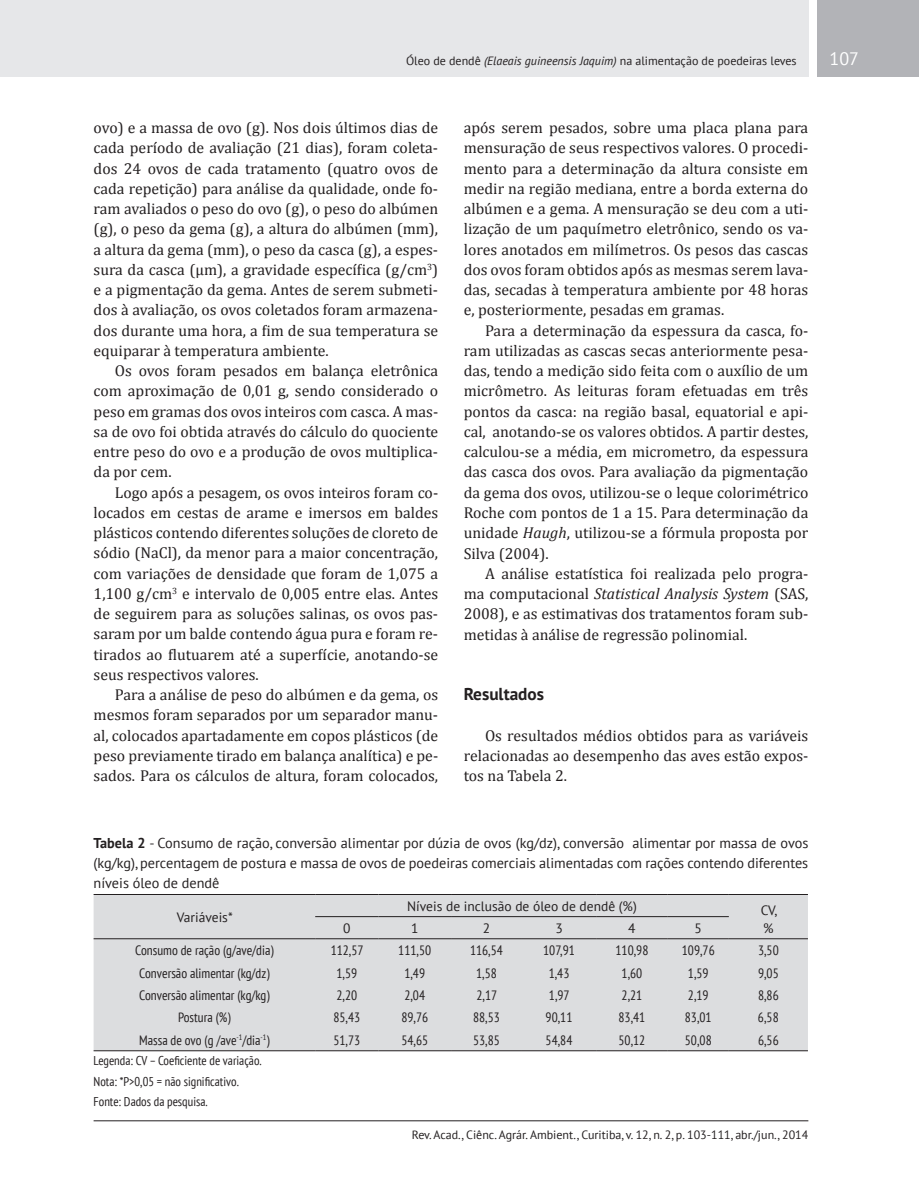
<style>
.page{position:relative;width:919px;height:1191px;background:#fff}
.page>*{position:absolute;margin:0;border:0;box-sizing:border-box;transform-origin:0 0}
.t1{font:18px "PT Sans";color:#fff}
.t2{font:700 17.25px "PT Sans";color:#231f20}
.t3{font:15.75px/20.2px "Cambria";color:#231f20;text-align:justify}
.t4{font:14.25px/20.2px "PT Sans";color:#231f20;text-align:justify}
.t5{font:condensed 13.5px "PT Sans";color:#231f20}
.t6{font:13.5px "PT Sans";color:#231f20}
.t7{font:condensed 12.75px/20.2px "PT Sans";color:#231f20}
.t8{font:12px "PT Sans";color:#231f20}
.s1{font-style:italic}
.s2{font-weight:700}
</style>
<div class="page">
<div style="left:0;top:0;width:808px;height:77px;background:#e6e7e9"></div>
<div style="left:816px;top:0;width:102px;height:77px;background:#b2b3b7"></div>
<hr style="left:94px;top:1120px;width:714px;height:1px;background:#231f20">
<div style="left:94px;top:895px;width:713px;height:155px;background:#dcdddf"></div>
<hr style="left:94px;top:938px;width:221px;height:1px;background:#231f20">
<hr style="left:315px;top:938px;width:63px;height:1px;background:#231f20">
<hr style="left:378px;top:938px;width:73px;height:1px;background:#231f20">
<hr style="left:451px;top:938px;width:71px;height:1px;background:#231f20">
<hr style="left:522px;top:938px;width:74px;height:1px;background:#231f20">
<hr style="left:596px;top:938px;width:71px;height:1px;background:#231f20">
<hr style="left:667px;top:938px;width:61px;height:1px;background:#231f20">
<hr style="left:728px;top:938px;width:79px;height:1px;background:#231f20">
<hr style="left:94px;top:1050px;width:221px;height:1px;background:#231f20">
<hr style="left:315px;top:1050px;width:63px;height:1px;background:#231f20">
<hr style="left:378px;top:1050px;width:73px;height:1px;background:#231f20">
<hr style="left:451px;top:1050px;width:71px;height:1px;background:#231f20">
<hr style="left:522px;top:1050px;width:74px;height:1px;background:#231f20">
<hr style="left:596px;top:1050px;width:71px;height:1px;background:#231f20">
<hr style="left:667px;top:1050px;width:61px;height:1px;background:#231f20">
<hr style="left:728px;top:1050px;width:79px;height:1px;background:#231f20">
<hr style="left:315px;top:916px;width:63px;height:1px;background:#231f20">
<hr style="left:378px;top:916px;width:73px;height:1px;background:#231f20">
<hr style="left:451px;top:916px;width:71px;height:1px;background:#231f20">
<hr style="left:522px;top:916px;width:74px;height:1px;background:#231f20">
<hr style="left:596px;top:916px;width:71px;height:1px;background:#231f20">
<hr style="left:667px;top:916px;width:61px;height:1px;background:#231f20">
<hr style="left:94px;top:894px;width:221px;height:1px;background:#231f20">
<hr style="left:315px;top:894px;width:63px;height:1px;background:#231f20">
<hr style="left:378px;top:894px;width:73px;height:1px;background:#231f20">
<hr style="left:451px;top:894px;width:71px;height:1px;background:#231f20">
<hr style="left:522px;top:894px;width:74px;height:1px;background:#231f20">
<hr style="left:596px;top:894px;width:71px;height:1px;background:#231f20">
<hr style="left:667px;top:894px;width:61px;height:1px;background:#231f20">
<hr style="left:728px;top:894px;width:79px;height:1px;background:#231f20">
<p class="t8" style="left:406px;top:53px;width:392px">Óleo de dendê <span class="s1">(Elaeais guineensis Jaquim)</span> na alimentação de poedeiras leves</p>
<p class="t1" style="left:829px;top:47px;width:31px">107</p>
<p class="t3" style="left:94px;top:117px;width:346px">ovo) e a massa de ovo (g). Nos dois últimos dias de cada período de avaliação (21 dias), foram coleta&shy;dos 24 ovos de cada tratamento (quatro ovos de cada repetição) para análise da qualidade, onde fo&shy;ram avaliados o peso do ovo (g), o peso do albúmen (g), o peso da gema (g), a altura do albúmen (mm), a altura da gema (mm), o peso da casca (g), a espes&shy;sura da casca (µm), a gravidade específica (g/cm<sup>3</sup>) e a pigmentação da gema. Antes de serem submeti&shy;dos à avaliação, os ovos coletados foram armazena&shy;dos durante uma hora, a fim de sua temperatura se equiparar à temperatura ambiente.</p>
<p class="t3" style="left:94px;top:360px;width:346px;text-indent:21px">Os ovos foram pesados em balança eletrônica com aproximação de 0,01 g, sendo considerado o peso em gramas dos ovos inteiros com casca. A mas&shy;sa de ovo foi obtida através do cálculo do quociente entre peso do ovo e a produção de ovos multiplica&shy;da por cem.</p>
<p class="t3" style="left:94px;top:482px;width:346px;text-indent:21px">Logo após a pesagem, os ovos inteiros foram co&shy;locados em cestas de arame e imersos em baldes plásticos contendo diferentes soluções de cloreto de sódio (NaCl), da menor para a maior concentração, com variações de densidade que foram de 1,075 a 1,100 g/cm<sup>3</sup> e intervalo de 0,005 entre elas. Antes de seguirem para as soluções salinas, os ovos pas&shy;saram por um balde contendo água pura e foram re&shy;tirados ao flutuarem até a superfície, anotando-se seus respectivos valores.</p>
<p class="t3" style="left:94px;top:684px;width:346px;text-indent:21px">Para a análise de peso do albúmen e da gema, os mesmos foram separados por um separador manu&shy;al, colocados apartadamente em copos plásticos (de peso previamente tirado em balança analítica) e pe&shy;sados. Para os cálculos de altura, foram colocados,</p>
<p class="t3" style="left:463px;top:117px;width:346px">após serem pesados, sobre uma placa plana para mensuração de seus respectivos valores. O procedi&shy;mento para a determinação da altura consiste em medir na região mediana, entre a borda externa do albúmen e a gema. A mensuração se deu com a uti&shy;lização de um paquímetro eletrônico, sendo os va&shy;lores anotados em milímetros. Os pesos das cascas dos ovos foram obtidos após as mesmas serem lava&shy;das, secadas à temperatura ambiente por 48 horas e, posteriormente, pesadas em gramas.</p>
<p class="t3" style="left:463px;top:320px;width:346px;text-indent:21px">Para a determinação da espessura da casca, fo&shy;ram utilizadas as cascas secas anteriormente pesa&shy;das, tendo a medição sido feita com o auxílio de um micrômetro. As leituras foram efetuadas em três pontos da casca: na região basal, equatorial e api&shy;cal, anotando-se os valores obtidos. A partir destes, calculou-se a média, em micrometro, da espessura das casca dos ovos. Para avaliação da pigmentação da gema dos ovos, utilizou-se o leque colorimétrico Roche com pontos de 1 a 15. Para determinação da unidade <span class="s1">Haugh</span>, utilizou-se a fórmula proposta por Silva (2004).</p>
<p class="t3" style="left:463px;top:563px;width:346px;text-indent:21px">A análise estatística foi realizada pelo progra&shy;ma computacional <span class="s1">Statistical Analysis System</span> (SAS, 2008), e as estimativas dos tratamentos foram sub&shy;metidas à análise de regressão polinomial.</p>
<p class="t2" style="left:463px;top:682px;width:82px">Resultados</p>
<p class="t3" style="left:463px;top:725px;width:346px;text-indent:21px">Os resultados médios obtidos para as variáveis relacionadas ao desempenho das aves estão expos&shy;tos na Tabela 2.</p>
<p class="t4" style="left:94px;top:832px;width:716px"><span class="s2">Tabela 2</span> - Consumo de ração, conversão alimentar por dúzia de ovos (kg/dz), conversão alimentar por massa de ovos (kg/kg), percentagem de postura e massa de ovos de poedeiras comerciais alimentadas com rações contendo diferentes níveis óleo de dendê</p>
<p class="t6" style="left:177px;top:908px;width:57px">Variáveis*</p>
<p class="t6" style="left:407px;top:897px;width:231px">Níveis de inclusão de óleo de dendê (%)</p>
<p class="t6" style="left:760px;top:901px;width:18px">CV,</p>
<p class="t6" style="left:343px;top:919px;width:9px">0</p>
<p class="t6" style="left:411px;top:919px;width:9px">1</p>
<p class="t6" style="left:483px;top:919px;width:9px">2</p>
<p class="t6" style="left:555px;top:919px;width:9px">3</p>
<p class="t6" style="left:628px;top:919px;width:9px">4</p>
<p class="t6" style="left:694px;top:919px;width:9px">5</p>
<p class="t6" style="left:763px;top:919px;width:12px">%</p>
<p class="t5" style="left:135px;top:941px;width:140px">Consumo de ração (g/ave/dia)</p>
<p class="t5" style="left:330px;top:941px;width:34px">112,57</p>
<p class="t5" style="left:398px;top:941px;width:34px">111,50</p>
<p class="t5" style="left:470px;top:941px;width:34px">116,54</p>
<p class="t5" style="left:543px;top:941px;width:33px">107,91</p>
<p class="t5" style="left:615px;top:941px;width:34px">110,98</p>
<p class="t5" style="left:681px;top:941px;width:34px">109,76</p>
<p class="t5" style="left:758px;top:941px;width:22px">3,50</p>
<p class="t5" style="left:139px;top:964px;width:132px">Conversão alimentar (kg/dz)</p>
<p class="t5" style="left:336px;top:964px;width:22px">1,59</p>
<p class="t5" style="left:404px;top:964px;width:22px">1,49</p>
<p class="t5" style="left:476px;top:964px;width:22px">1,58</p>
<p class="t5" style="left:548px;top:964px;width:22px">1,43</p>
<p class="t5" style="left:621px;top:964px;width:22px">1,60</p>
<p class="t5" style="left:688px;top:964px;width:22px">1,59</p>
<p class="t5" style="left:758px;top:964px;width:22px">9,05</p>
<p class="t5" style="left:139px;top:986px;width:132px">Conversão alimentar (kg/kg)</p>
<p class="t5" style="left:336px;top:986px;width:22px">2,20</p>
<p class="t5" style="left:404px;top:986px;width:22px">2,04</p>
<p class="t5" style="left:476px;top:986px;width:22px">2,17</p>
<p class="t5" style="left:549px;top:986px;width:22px">1,97</p>
<p class="t5" style="left:621px;top:986px;width:22px">2,21</p>
<p class="t5" style="left:688px;top:986px;width:22px">2,19</p>
<p class="t5" style="left:758px;top:986px;width:22px">8,86</p>
<p class="t5" style="left:178px;top:1009px;width:54px">Postura (%)</p>
<p class="t5" style="left:333px;top:1009px;width:28px">85,43</p>
<p class="t5" style="left:401px;top:1009px;width:28px">89,76</p>
<p class="t5" style="left:473px;top:1009px;width:28px">88,53</p>
<p class="t5" style="left:545px;top:1009px;width:28px">90,11</p>
<p class="t5" style="left:618px;top:1009px;width:28px">83,41</p>
<p class="t5" style="left:684px;top:1009px;width:28px">83,01</p>
<p class="t5" style="left:758px;top:1009px;width:22px">6,58</p>
<p class="t5" style="left:139px;top:1031px;width:132px">Massa de ovo (g /ave<sup>-1</sup>/dia<sup>-1</sup>)</p>
<p class="t5" style="left:333px;top:1031px;width:28px">51,73</p>
<p class="t5" style="left:401px;top:1031px;width:28px">54,65</p>
<p class="t5" style="left:473px;top:1031px;width:28px">53,85</p>
<p class="t5" style="left:545px;top:1031px;width:28px">54,84</p>
<p class="t5" style="left:618px;top:1031px;width:28px">50,12</p>
<p class="t5" style="left:684px;top:1031px;width:28px">50,08</p>
<p class="t5" style="left:758px;top:1031px;width:22px">6,56</p>
<p class="t7" style="left:94px;top:1050px;width:170px">Legenda: CV – Coeficiente de variação.<br>Nota: *P&gt;0,05 = não significativo.<br>Fonte: Dados da pesquisa.</p>
<p class="t8" style="left:412px;top:1126px;width:398px">Rev. Acad., Ciênc. Agrár. Ambient., Curitiba, v. 12, n. 2, p. 103-111, abr./jun., 2014</p>
</div>
